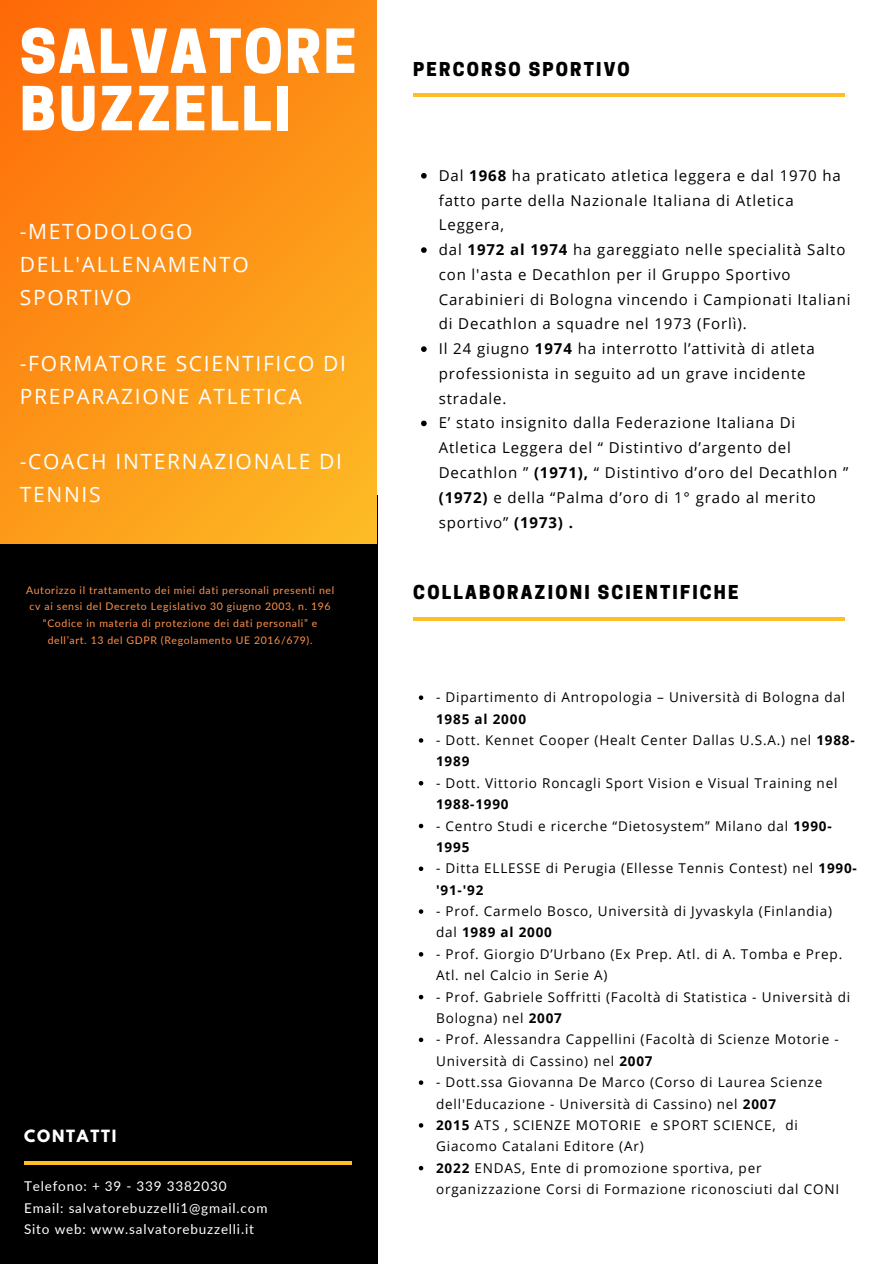
<style>
.page{position:relative;width:894px;height:1264px;background:#fff}
.page>*{position:absolute;margin:0;border:0;box-sizing:border-box;transform-origin:0 0}
.t1{font:800 57px/57.3px "Cooper Hewitt";letter-spacing:.04em;color:#fff}
.t2{font:21px/32.8px "Open Sans";letter-spacing:.08em;color:#fff}
.t3{font:800 18px "Cooper Hewitt";letter-spacing:.12em;color:#000}
.t4{font:15px/24.8px "Open Sans";letter-spacing:.06em;color:#000}
.t5{font:700 15px "League Spartan";letter-spacing:.12em;color:#fff}
.t6{font:13.5px/21.3px "Open Sans";letter-spacing:.06em;color:#000}
.t7{font:13.5px/21.3px "Lato";letter-spacing:.06em;color:#fff}
.t8{font:10.5px/16.6px "Lato";letter-spacing:.06em;color:#ff914d;text-align:center}
.s1{font-weight:700}
</style>
<div class="page">
<div style="left:0;top:495px;width:377px;height:768px;background:#000"></div>
<svg style="left:0;top:0;width:377px;height:543px;background:#fd9216"></svg>
<svg style="left:421px;top:173px;width:5px;height:6px"></svg>
<svg style="left:421px;top:247px;width:5px;height:6px"></svg>
<svg style="left:421px;top:346px;width:5px;height:6px"></svg>
<svg style="left:421px;top:420px;width:5px;height:6px"></svg>
<hr style="left:413px;top:94px;width:431px;height:3px;background:#fdbe26">
<svg style="left:418px;top:695px;width:5px;height:5px"></svg>
<svg style="left:418px;top:738px;width:5px;height:4px"></svg>
<svg style="left:418px;top:781px;width:5px;height:4px"></svg>
<svg style="left:418px;top:823px;width:5px;height:5px"></svg>
<svg style="left:418px;top:866px;width:5px;height:5px"></svg>
<svg style="left:418px;top:909px;width:5px;height:4px"></svg>
<svg style="left:418px;top:952px;width:5px;height:4px"></svg>
<svg style="left:418px;top:994px;width:5px;height:5px"></svg>
<svg style="left:418px;top:1037px;width:5px;height:5px"></svg>
<svg style="left:418px;top:1080px;width:5px;height:4px"></svg>
<svg style="left:418px;top:1123px;width:5px;height:4px"></svg>
<svg style="left:418px;top:1166px;width:5px;height:4px"></svg>
<hr style="left:413px;top:617px;width:431px;height:3px;background:#fdbe26">
<svg style="left:24px;top:1161px;width:327px;height:3px"></svg>
<p class="t1" style="left:20px;top:30px;width:338px">SALVATORE<br>BUZZELLI</p>
<p class="t2" style="left:20px;top:215px;width:230px">-METODOLOGO<br>DELL'ALLENAMENTO<br>SPORTIVO</p>
<p class="t2" style="left:20px;top:346px;width:328px">-FORMATORE SCIENTIFICO DI<br>PREPARAZIONE ATLETICA</p>
<p class="t2" style="left:20px;top:445px;width:324px">-COACH INTERNAZIONALE DI<br>TENNIS</p>
<p class="t8" style="left:26px;top:581px;width:309px">Autorizzo il trattamento dei miei dati personali presenti nel cv ai sensi del Decreto Legislativo 30 giugno 2003, n. 196 “Codice in materia di protezione dei dati personali” e dell’art. 13 del GDPR (Regolamento UE 2016/679).</p>
<p class="t5" style="left:24px;top:1128px;width:94px">CONTATTI</p>
<p class="t7" style="left:24px;top:1175px;width:245px">Telefono: + 39 - 339 3382030<br>Email: salvatorebuzzelli1@gmail.com<br>Sito web: www.salvatorebuzzelli.it</p>
<p class="t3" style="left:413px;top:62px;width:218px">PERCORSO SPORTIVO</p>
<h1 class="t4" style="left:438px;top:163px;width:403px">Dal <span class="s1">1968</span> ha praticato atletica leggera e dal 1970 ha fatto parte della Nazionale Italiana di Atletica<br>Leggera,</h1>
<h2 class="t4" style="left:438px;top:237px;width:413px">dal <span class="s1">1972 al 1974</span> ha gareggiato nelle specialità Salto con l'asta e Decathlon per il Gruppo Sportivo Carabinieri di Bologna vincendo i Campionati Italiani di Decathlon a squadre nel 1973 (Forlì).</h2>
<h2 class="t4" style="left:438px;top:336px;width:377px">Il 24 giugno <span class="s1">1974</span> ha interrotto l’attività di atleta professionista in seguito ad un grave incidente stradale.</h2>
<h2 class="t4" style="left:438px;top:410px;width:411px">E’ stato insignito dalla Federazione Italiana Di Atletica Leggera del “ Distintivo d’argento del Decathlon ” <span class="s1">(1971),</span> “ Distintivo d’oro del Decathlon ” <span class="s1">(1972)</span> e della “Palma d’oro di 1° grado al merito sportivo” <span class="s1">(1973) .</span></h2>
<p class="t3" style="left:413px;top:585px;width:327px">COLLABORAZIONI SCIENTIFICHE</p>
<p class="t6" style="left:436px;top:686px;width:410px">- Dipartimento di Antropologia – Università di Bologna dal<br><span class="s1">1985 al 2000</span></p>
<h4 class="t6" style="left:436px;top:729px;width:420px">- Dott. Kennet Cooper (Healt Center Dallas U.S.A.) nel <span class="s1">1988-<br>1989</span></h4>
<p class="t6" style="left:436px;top:771px;width:403px">- Dott. Vittorio Roncagli Sport Vision e Visual Training nel<br><span class="s1">1988-1990</span></p>
<h5 class="t6" style="left:436px;top:814px;width:397px">- Centro Studi e ricerche “Dietosystem” Milano dal <span class="s1">1990-<br>1995</span></h5>
<h3 class="t6" style="left:436px;top:857px;width:422px">- Ditta ELLESSE di Perugia (Ellesse Tennis Contest) nel <span class="s1">1990- '91-'92</span></h3>
<p class="t6" style="left:436px;top:900px;width:397px">- Prof. Carmelo Bosco, Università di Jyvaskyla (Finlandia) dal <span class="s1">1989 al 2000</span></p>
<p class="t6" style="left:436px;top:942px;width:407px">- Prof. Giorgio D’Urbano (Ex Prep. Atl. di A. Tomba e Prep.<br>Atl. nel Calcio in Serie A)</p>
<p class="t6" style="left:436px;top:985px;width:415px">- Prof. Gabriele Soffritti (Facoltà di Statistica - Università di<br>Bologna) nel <span class="s1">2007</span></p>
<p class="t6" style="left:436px;top:1028px;width:404px">- Prof. Alessandra Cappellini (Facoltà di Scienze Motorie -<br>Università di Cassino) nel <span class="s1">2007</span></p>
<p class="t6" style="left:436px;top:1071px;width:387px">- Dott.ssa Giovanna De Marco (Corso di Laurea Scienze dell'Educazione - Università di Cassino) nel <span class="s1">2007</span></p>
<h3 class="t6" style="left:436px;top:1113px;width:363px"><span class="s1">2015</span> ATS , SCIENZE MOTORIE e SPORT SCIENCE, di<br>Giacomo Catalani Editore (Ar)</h3>
<p class="t6" style="left:436px;top:1156px;width:404px"><span class="s1">2022</span> ENDAS, Ente di promozione sportiva, per organizzazione Corsi di Formazione riconosciuti dal CONI</p>
</div>
